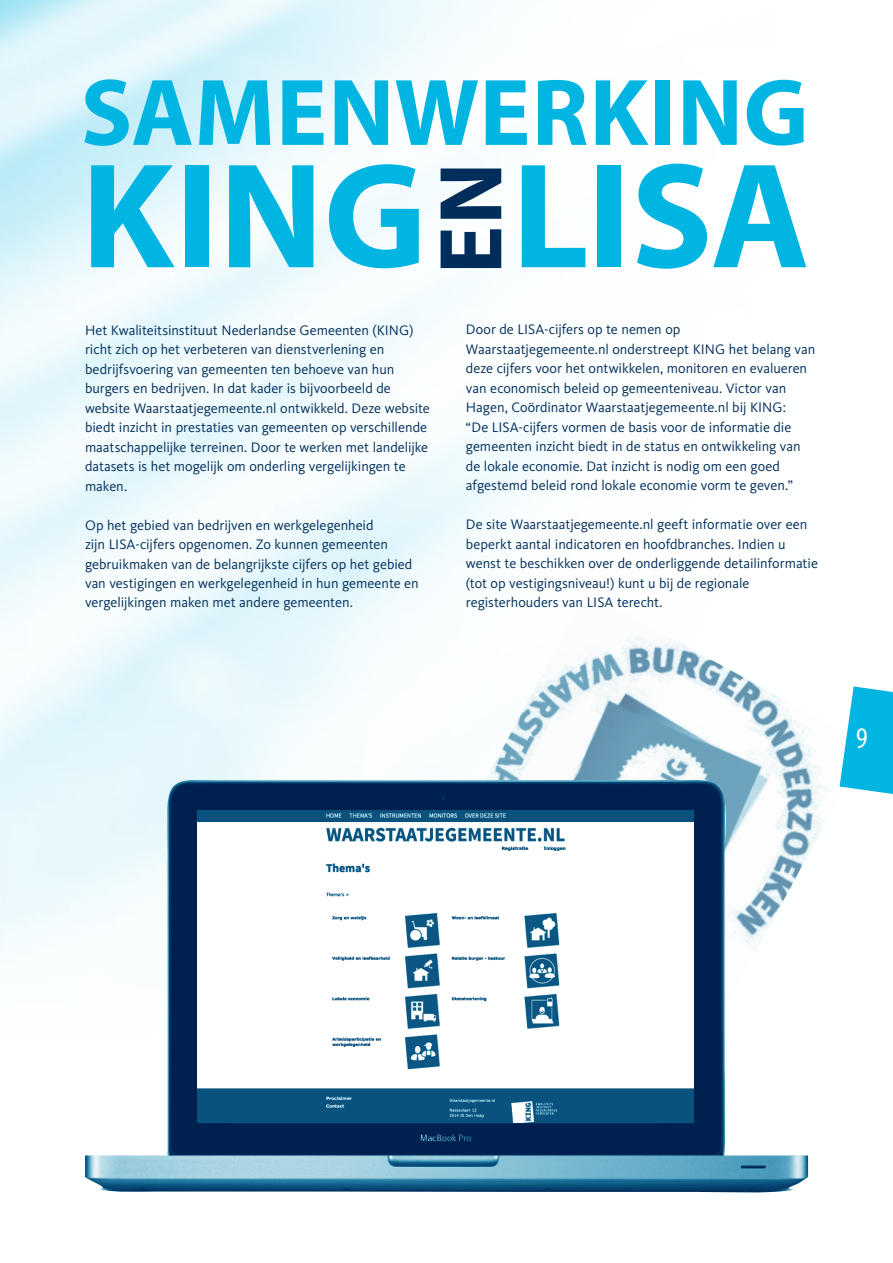
<style>
.page{position:relative;width:893px;height:1263px;background:#fff}
.page>*{position:absolute;margin:0;border:0;box-sizing:border-box;transform-origin:0 0}
.t1{font:700 151.2px "Myriad Pro";color:#00b5e2}
.t2{font:700 95.55px "Myriad Pro";letter-spacing:.005em;color:#00b5e2}
.t3{font:700 90px "Myriad Pro";color:#002d59}
.t4{font:condensed 30px "Myriad Pro";color:#fff}
.t5{font:14.25px/19.5px "Kievit";letter-spacing:-.005em;color:#002d59}
</style>
<div class="page">
<img style="left:433px;top:592px;width:407px;height:263px">
<svg style="left:840px;top:686px;width:53px;height:108px"></svg>
<img style="left:85px;top:778px;width:723px;height:415px">
<img style="left:198px;top:811px;width:495px;height:311px">
<h2 class="t2" style="left:81px;top:50px;width:729px">SAMENWERKING</h2>
<h1 class="t1" style="left:81px;top:118px;width:347px">KING</h1>
<h3 class="t3" style="left:412px;top:274px;width:113px;rotate:-90deg">EN</h3>
<h1 class="t1" style="left:512px;top:118px;width:300px">LISA</h1>
<p class="t5" style="left:85px;top:320px;width:346px">Het Kwaliteitsinstituut Nederlandse Gemeenten (KING) richt zich op het verbeteren van dienstverlening en bedrijfsvoering van gemeenten ten behoeve van hun burgers en bedrijven. In dat kader is bijvoorbeeld de website Waarstaatjegemeente.nl ontwikkeld. Deze website biedt inzicht in prestaties van gemeenten op verschillende maatschappelijke terreinen. Door te werken met landelijke datasets is het mogelijk om onderling vergelijkingen te maken.</p>
<p class="t5" style="left:85px;top:515px;width:335px">Op het gebied van bedrijven en werkgelegenheid<br>zijn LISA-cijfers opgenomen. Zo kunnen gemeenten gebruikmaken van de belangrijkste cijfers op het gebied van vestigingen en werkgelegenheid in hun gemeente en vergelijkingen maken met andere gemeenten.</p>
<p class="t5" style="left:466px;top:320px;width:351px">Door de LISA-cijfers op te nemen op Waarstaatjegemeente.nl onderstreept KING het belang van deze cijfers voor het ontwikkelen, monitoren en evalueren van economisch beleid op gemeenteniveau. Victor van Hagen, Coördinator Waarstaatjegemeente.nl bij KING:<br>“De LISA-cijfers vormen de basis voor de informatie die gemeenten inzicht biedt in de status en ontwikkeling van de lokale economie. Dat inzicht is nodig om een goed afgestemd beleid rond lokale economie vorm te geven.”</p>
<p class="t5" style="left:466px;top:515px;width:354px">De site Waarstaatjegemeente.nl geeft informatie over een beperkt aantal indicatoren en hoofdbranches. Indien u wenst te beschikken over de onderliggende detailinformatie (tot op vestigingsniveau!) kunt u bij de regionale registerhouders van LISA terecht.</p>
<h3 class="t4" style="left:856px;top:720px;width:13px">9</h3>
</div>
